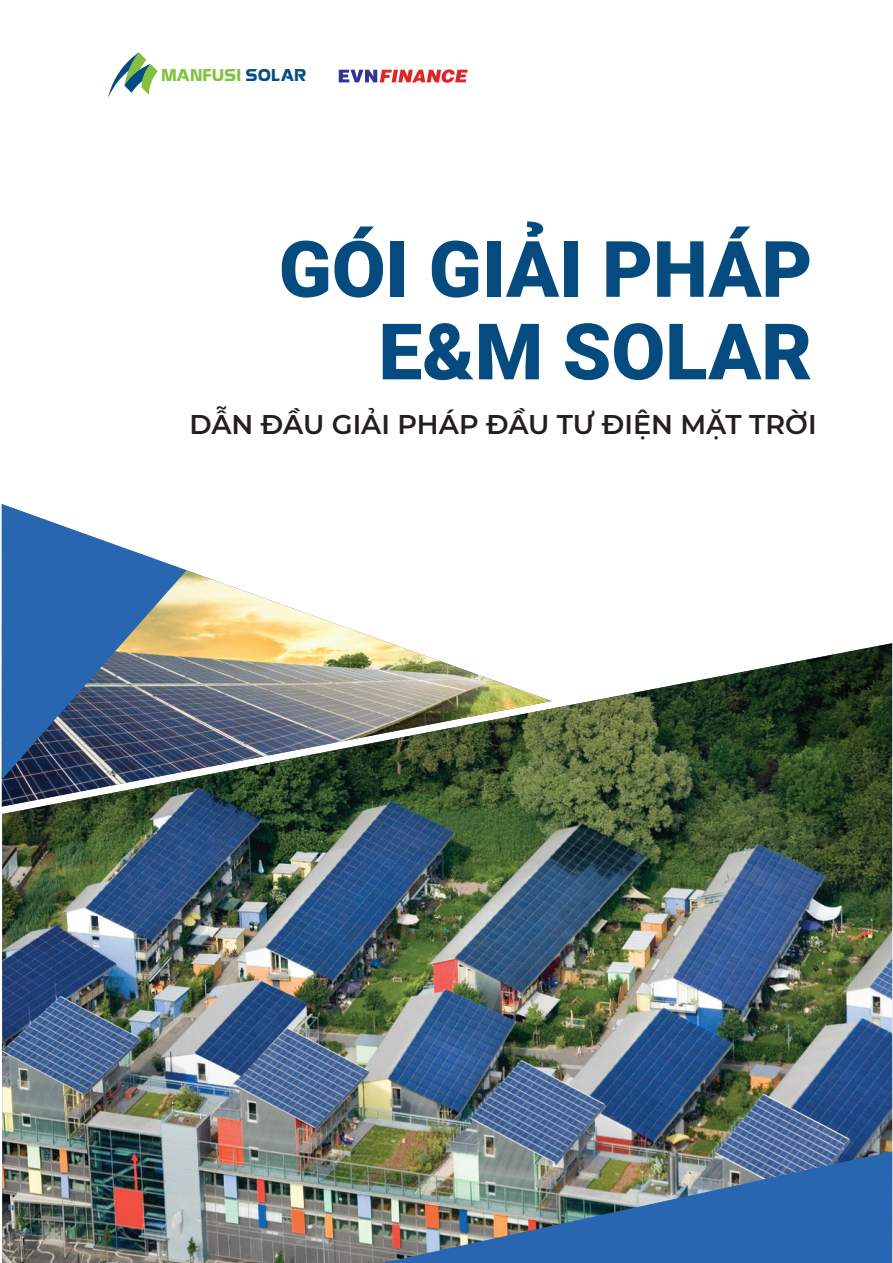
<style>
.page{position:relative;width:893px;height:1263px;background:#fff}
.page>*{position:absolute;margin:0;border:0;box-sizing:border-box;transform-origin:0 0}
.t1{font:900 78px/82.5px "Roboto";color:#054b80;text-align:right}
.t2{font:600 27px "Montserrat";color:#231f20}
.t3{font:16.65px "UTM Eremitage";letter-spacing:.05em;color:#82c040}
.s1{color:#034d82}
</style>
<div class="page">
<img style="left:187px;top:570px;width:202px;height:73px">
<img style="left:2px;top:643px;width:890px;height:620px">
<svg style="left:2px;top:504px;width:185px;height:276px;background:#5979a2"></svg>
<img style="left:382px;top:1151px;width:510px;height:112px">
<svg style="left:108px;top:52px;width:50px;height:46px"></svg>
<svg style="left:339px;top:69px;width:129px;height:14px"></svg>
<p class="t3" style="left:161px;top:63px;width:146px">MANFUSI <span class="s1">SOLAR</span></p>
<h1 class="t1" style="left:279px;top:225px;width:535px">GÓI GIẢI PHÁP<br>E&amp;M SOLAR</h1>
<p class="t2" style="left:189px;top:405px;width:629px">DẪN ĐẦU GIẢI PHÁP ĐẦU TƯ ĐIỆN MẶT TRỜI</p>
</div>
